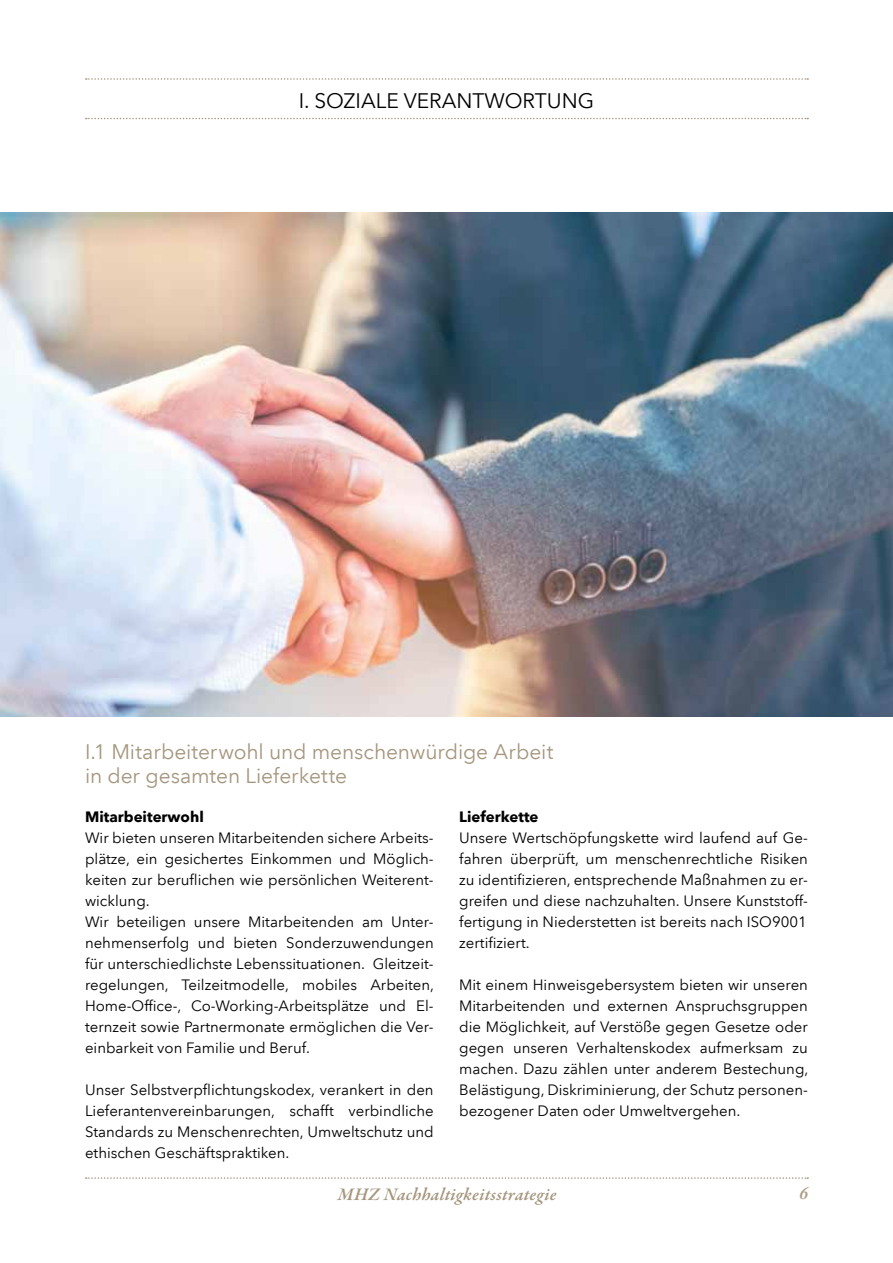
<style>
.page{position:relative;width:893px;height:1263px;background:#fff}
.page>*{position:absolute;margin:0;border:0;box-sizing:border-box;transform-origin:0 0}
.t1{font:21px/24px "Avenir Next LT Com";letter-spacing:-.005em;color:#a5967e}
.t2{font:21px "Avenir Next LT Com";color:#000}
.t3{font:italic 600 18px "Garamond Premr Pro";letter-spacing:.015em;color:#a5967e}
.t4{font:italic 600 18px "Garamond Premr Pro";color:#ad9d84}
.t5{font:15px/21px "Avenir Next LT Com";color:#000;text-align:justify}
.t6{font:700 15px "Avenir Next LT Com";color:#000}
</style>
<div class="page">
<svg style="left:86px;top:1177px;width:722px;height:2px"></svg>
<img style="left:0;top:213px;width:893px;height:504px">
<svg style="left:86px;top:78px;width:722px;height:2px"></svg>
<svg style="left:86px;top:118px;width:722px;height:1px"></svg>
<h1 class="t2" style="left:299px;top:88px;width:297px">I. SOZIALE VERANTWORTUNG</h1>
<h1 class="t1" style="left:85px;top:739px;width:470px">I.1 Mitarbeiterwohl und menschenwürdige Arbeit in der gesamten Lieferkette</h1>
<p class="t6" style="left:459px;top:807px;width:81px">Lieferkette</p>
<p class="t5" style="left:459px;top:827px;width:350px">Unsere Wertschöpfungskette wird laufend auf Ge&shy;fahren überprüft, um menschenrechtliche Risiken zu identifizieren, entsprechende Maßnahmen zu er&shy;greifen und diese nachzuhalten. Unsere Kunststoff&shy;fertigung in Niederstetten ist bereits nach ISO9001 zertifiziert.</p>
<p class="t5" style="left:459px;top:974px;width:351px">Mit einem Hinweisgebersystem bieten wir unseren Mitarbeitenden und externen Anspruchsgruppen die Möglichkeit, auf Verstöße gegen Gesetze oder gegen unseren Verhaltenskodex aufmerksam zu machen. Dazu zählen unter anderem Bestechung, Belästigung, Diskriminierung, der Schutz personen&shy;bezogener Daten oder Umweltvergehen.</p>
<p class="t6" style="left:85px;top:807px;width:120px">Mitarbeiterwohl</p>
<p class="t5" style="left:85px;top:827px;width:351px;text-align:left">Wir bieten unseren Mitarbeitenden sichere Arbeits&shy;plätze, ein gesichertes Einkommen und Möglich&shy;keiten zur beruflichen wie persönlichen Weiterent&shy;wicklung.<br>Wir beteiligen unsere Mitarbeitenden am Unter&shy;nehmenserfolg und bieten Sonderzuwendungen für unterschiedlichste Lebenssituationen. Gleitzeit&shy;regelungen, Teilzeitmodelle, mobiles Arbeiten, Home-Office-, Co-Working-Arbeitsplätze und El&shy;ternzeit sowie Partnermonate ermöglichen die Ver&shy;einbarkeit von Familie und Beruf.</p>
<p class="t5" style="left:85px;top:1079px;width:350px">Unser Selbstverpflichtungskodex, verankert in den Lieferantenvereinbarungen, schafft verbindliche Standards zu Menschenrechten, Umweltschutz und ethischen Geschäftspraktiken.</p>
<p class="t3" style="left:338px;top:1183px;width:220px">MHZ Nachhaltigkeitsstrategie</p>
<p class="t4" style="left:799px;top:1182px;width:10px">6</p>
</div>
